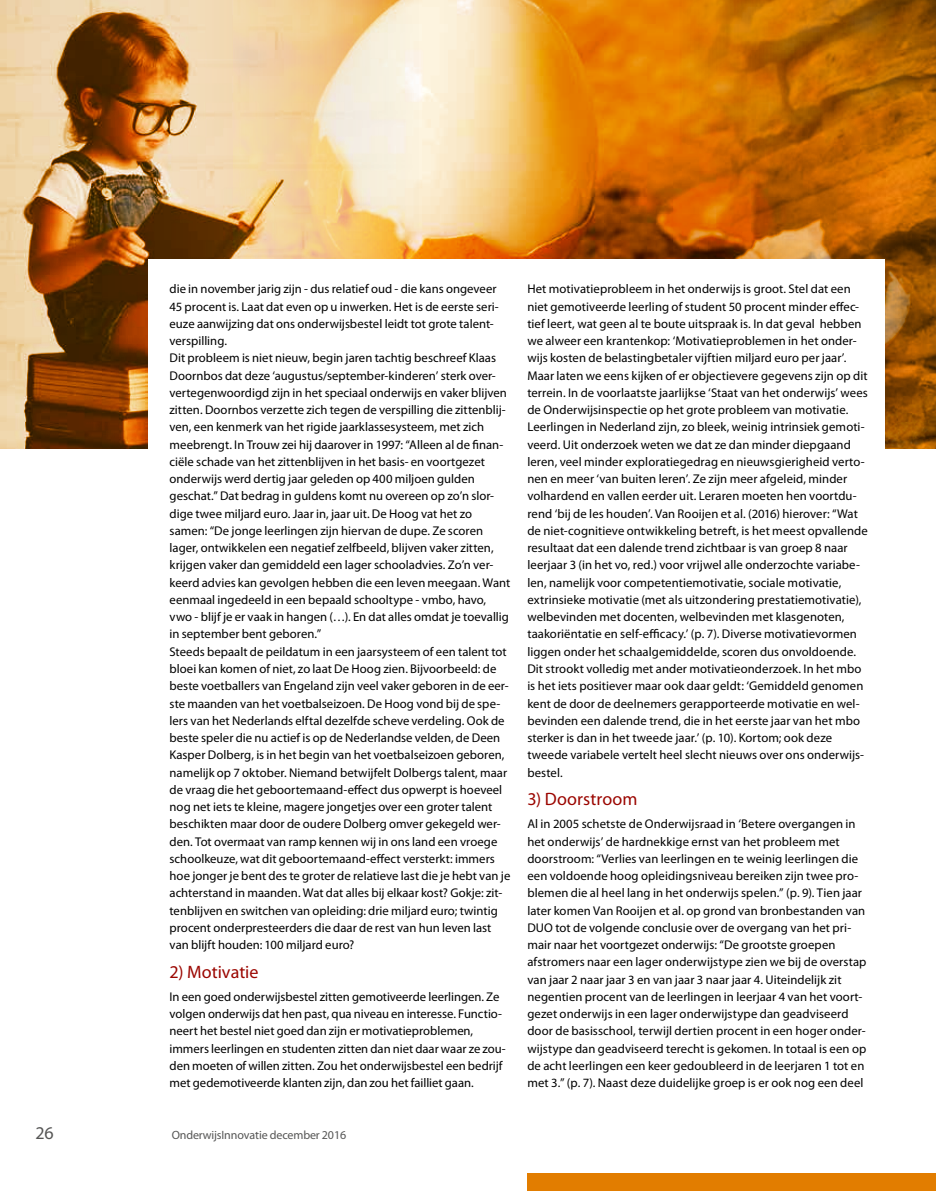
<style>
.page{position:relative;width:936px;height:1191px;background:#fff}
.page>*{position:absolute;margin:0;border:0;box-sizing:border-box;transform-origin:0 0}
.t1{font:18px "Myriad Pro";letter-spacing:.005em;color:#9b0600}
.t2{font:18px "Myriad Pro";color:#565655}
.t3{font:12.6px/17.2px "Myriad Pro";letter-spacing:.005em;color:#000}
.t4{font:12px "Myriad Pro";letter-spacing:-.01em;color:#565655}
</style>
<div class="page">
<img style="left:418px;top:0;width:517px;height:448px">
<img style="left:0;top:0;width:418px;height:448px">
<div style="left:527px;top:1173px;width:408px;height:18px;background:#e27d00"></div>
<div style="left:149px;top:259px;width:735px;height:241px;background:#fff"></div>
<p class="t3" style="left:169px;top:281px;width:342px">die in november jarig zijn - dus relatief oud - die kans ongeveer 45 procent is. Laat dat even op u inwerken. Het is de eerste seri&shy;euze aanwijzing dat ons onderwijsbestel leidt tot grote talent&shy;verspilling.<br>Dit probleem is niet nieuw, begin jaren tachtig beschreef Klaas Doornbos dat deze ‘augustus/september-kinderen’ sterk over&shy;vertegenwoordigd zijn in het speciaal onderwijs en vaker blijven zitten. Doornbos verzette zich tegen de verspilling die zittenblij&shy;ven, een kenmerk van het rigide jaarklassesysteem, met zich meebrengt. In Trouw zei hij daarover in 1997: “Alleen al de finan&shy;ciële schade van het zittenblijven in het basis- en voortgezet onderwijs werd dertig jaar geleden op 400 miljoen gulden geschat.” Dat bedrag in guldens komt nu overeen op zo’n slor&shy;dige twee miljard euro. Jaar in, jaar uit. De Hoog vat het zo samen: “De jonge leerlingen zijn hiervan de dupe. Ze scoren lager, ontwikkelen een negatief zelfbeeld, blijven vaker zitten, krijgen vaker dan gemiddeld een lager schooladvies. Zo’n ver&shy;keerd advies kan gevolgen hebben die een leven meegaan. Want eenmaal ingedeeld in een bepaald schooltype - vmbo, havo, vwo - blijf je er vaak in hangen (…). En dat alles omdat je toevallig in september bent geboren.”<br>Steeds bepaalt de peildatum in een jaarsysteem of een talent tot bloei kan komen of niet, zo laat De Hoog zien. Bijvoorbeeld: de beste voetballers van Engeland zijn veel vaker geboren in de eer&shy;ste maanden van het voetbalseizoen. De Hoog vond bij de spe&shy;lers van het Nederlands elftal dezelfde scheve verdeling. Ook de beste speler die nu actief is op de Nederlandse velden, de Deen Kasper Dolberg, is in het begin van het voetbalseizoen geboren, namelijk op 7 oktober. Niemand betwijfelt Dolbergs talent, maar de vraag die het geboortemaand-effect dus opwerpt is hoeveel nog net iets te kleine, magere jongetjes over een groter talent beschikten maar door de oudere Dolberg omver gekegeld wer&shy;den. Tot overmaat van ramp kennen wij in ons land een vroege schoolkeuze, wat dit geboortemaand-effect versterkt: immers hoe jonger je bent des te groter de relatieve last die je hebt van je achterstand in maanden. Wat dat alles bij elkaar kost? Gokje: zit&shy;tenblijven en switchen van opleiding: drie miljard euro; twintig procent onderpresteerders die daar de rest van hun leven last van blijft houden: 100 miljard euro?</p>
<h1 class="t1" style="left:169px;top:961px;width:90px">2) Motivatie</h1>
<p class="t3" style="left:169px;top:988px;width:338px">In een goed onderwijsbestel zitten gemotiveerde leerlingen. Ze volgen onderwijs dat hen past, qua niveau en interesse. Functio&shy;neert het bestel niet goed dan zijn er motivatieproblemen, immers leerlingen en studenten zitten dan niet daar waar ze zou&shy;den moeten of willen zitten. Zou het onderwijsbestel een bedrijf met gedemotiveerde klanten zijn, dan zou het failliet gaan.</p>
<h1 class="t2" style="left:36px;top:1123px;width:20px">26</h1>
<p class="t4" style="left:172px;top:1128px;width:176px">OnderwijsInnovatie december 2016</p>
<p class="t3" style="left:527px;top:281px;width:342px">Het motivatieprobleem in het onderwijs is groot. Stel dat een niet gemotiveerde leerling of student 50 procent minder effec&shy;tief leert, wat geen al te boute uitspraak is. In dat geval hebben we alweer een krantenkop: ‘Motivatieproblemen in het onder&shy;wijs kosten de belastingbetaler vijftien miljard euro per jaar’.<br>Maar laten we eens kijken of er objectievere gegevens zijn op dit terrein. In de voorlaatste jaarlijkse ‘Staat van het onderwijs’ wees de Onderwijsinspectie op het grote probleem van motivatie.<br>Leerlingen in Nederland zijn, zo bleek, weinig intrinsiek gemoti&shy;veerd. Uit onderzoek weten we dat ze dan minder diepgaand leren, veel minder exploratiegedrag en nieuwsgierigheid verto&shy;nen en meer ‘van buiten leren’. Ze zijn meer afgeleid, minder volhardend en vallen eerder uit. Leraren moeten hen voortdu&shy;rend ‘bij de les houden’. Van Rooijen et al. (2016) hierover: “Wat de niet-cognitieve ontwikkeling betreft, is het meest opvallende resultaat dat een dalende trend zichtbaar is van groep 8 naar leerjaar 3 (in het vo, red.) voor vrijwel alle onderzochte variabe&shy;len, namelijk voor competentiemotivatie, sociale motivatie, extrinsieke motivatie (met als uitzondering prestatiemotivatie), welbevinden met docenten, welbevinden met klasgenoten, taakoriëntatie en self-efficacy.’ (p. 7). Diverse motivatievormen liggen onder het schaalgemiddelde, scoren dus onvoldoende.<br>Dit strookt volledig met ander motivatieonderzoek. In het mbo is het iets positiever maar ook daar geldt: ‘Gemiddeld genomen kent de door de deelnemers gerapporteerde motivatie en wel&shy;bevinden een dalende trend, die in het eerste jaar van het mbo sterker is dan in het tweede jaar.’ (p. 10). Kortom; ook deze tweede variabele vertelt heel slecht nieuws over ons onderwijs&shy;bestel.</p>
<h1 class="t1" style="left:527px;top:789px;width:111px">3) Doorstroom</h1>
<p class="t3" style="left:527px;top:815px;width:340px">Al in 2005 schetste de Onderwijsraad in ‘Betere overgangen in het onderwijs’ de hardnekkige ernst van het probleem met doorstroom: “Verlies van leerlingen en te weinig leerlingen die een voldoende hoog opleidingsniveau bereiken zijn twee pro&shy;blemen die al heel lang in het onderwijs spelen.” (p. 9). Tien jaar later komen Van Rooijen et al. op grond van bronbestanden van DUO tot de volgende conclusie over de overgang van het pri&shy;mair naar het voortgezet onderwijs: “De grootste groepen afstromers naar een lager onderwijstype zien we bij de overstap van jaar 2 naar jaar 3 en van jaar 3 naar jaar 4. Uiteindelijk zit negentien procent van de leerlingen in leerjaar 4 van het voort&shy;gezet onderwijs in een lager onderwijstype dan geadviseerd door de basisschool, terwijl dertien procent in een hoger onder&shy;wijstype dan geadviseerd terecht is gekomen. In totaal is een op de acht leerlingen een keer gedoubleerd in de leerjaren 1 tot en met 3.” (p. 7). Naast deze duidelijke groep is er ook nog een deel</p>
</div>
